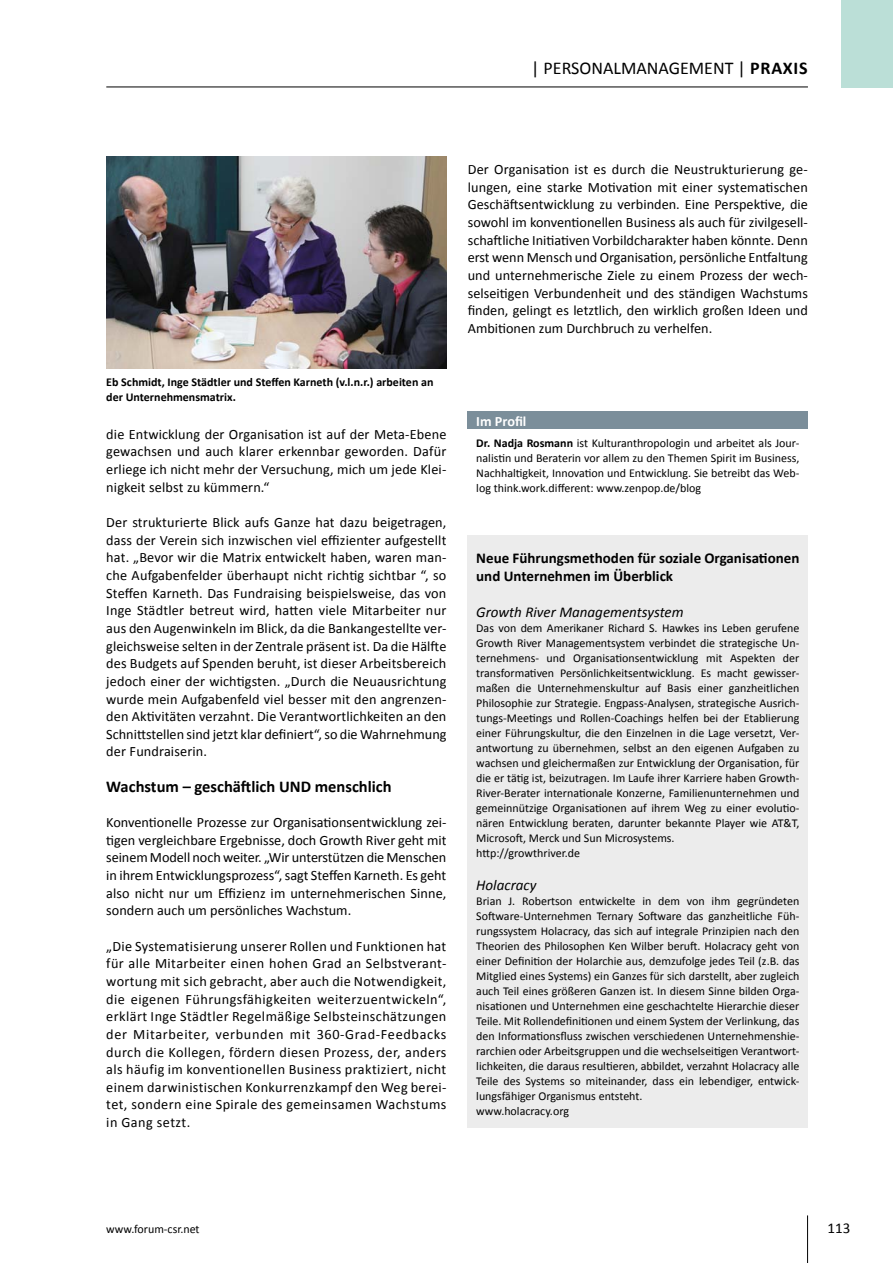
<style>
.page{position:relative;width:893px;height:1263px;background:#fff}
.page>*{position:absolute;margin:0;border:0;box-sizing:border-box;transform-origin:0 0}
.t1{font:18px "Calibri";color:#000}
.t2{font:700 18px "Calibri";color:#000}
.t3{font:700 16.5px "Calibri";color:#000}
.t4{font:700 15px/18px "Calibri";color:#000}
.t5{font:italic 15px "Calibri";color:#000}
.t6{font:15px "Calibri";color:#000}
.t7{font:14.25px/17.7px "Calibri";color:#000;text-align:justify}
.t8{font:700 14.25px "Calibri";color:#fff}
.t9{font:12px/15px "Calibri";color:#000}
.t10{font:700 12px/14.4px "Calibri";color:#000}
.s1{font-weight:400}
.s2{font-weight:700}
</style>
<div class="page">
<hr style="left:106px;top:87px;width:702px;height:1px;background:#000">
<div style="left:842px;top:0;width:51px;height:87px;background:#bbdfd7"></div>
<div style="left:468px;top:535px;width:340px;height:592px;background:#ececec"></div>
<div style="left:468px;top:412px;width:340px;height:17px;background:#7b8e9a"></div>
<img style="left:106px;top:156px;width:340px;height:212px">
<hr style="left:807px;top:1215px;width:1px;height:48px;background:#000">
<p class="t1" style="left:531px;top:56px;width:34px">| Personalmanagement</p>
<p class="t2" style="left:737px;top:56px;width:55px"><span class="s1">|</span> Praxis</p>
<p class="t10" style="left:106px;top:374px;width:329px">Eb Schmidt, Inge Städtler und Steffen Karneth (v.l.n.r.) arbeiten an der Unternehmensmatrix.</p>
<p class="t7" style="left:106px;top:425px;width:342px">die Entwicklung der Organisation ist auf der Meta-Ebene gewachsen und auch klarer erkennbar geworden. Dafür erliege ich nicht mehr der Versuchung, mich um jede Klei&shy;nigkeit selbst zu kümmern.“</p>
<p class="t7" style="left:106px;top:513px;width:342px">Der strukturierte Blick aufs Ganze hat dazu beigetragen, dass der Verein sich inzwischen viel effizienter aufgestellt hat. „Bevor wir die Matrix entwickelt haben, waren man&shy;che Aufgabenfelder überhaupt nicht richtig sichtbar “, so Steffen Karneth. Das Fundraising beispielsweise, das von Inge Städtler betreut wird, hatten viele Mitarbeiter nur aus den Augenwinkeln im Blick, da die Bankangestellte ver&shy;gleichsweise selten in der Zentrale präsent ist. Da die Hälfte des Budgets auf Spenden beruht, ist dieser Arbeitsbereich jedoch einer der wichtigsten. „Durch die Neuausrichtung wurde mein Aufgabenfeld viel besser mit den angrenzen&shy;den Aktivitäten verzahnt. Die Verantwortlichkeiten an den Schnittstellen sind jetzt klar definiert“, so die Wahrnehmung der Fundraiserin.</p>
<p class="t3" style="left:106px;top:776px;width:287px">Wachstum – geschäftlich UND menschlich</p>
<p class="t7" style="left:106px;top:813px;width:342px">Konventionelle Prozesse zur Organisationsentwicklung zei&shy;tigen vergleichbare Ergebnisse, doch Growth River geht mit seinem Modell noch weiter. „Wir unterstützen die Menschen in ihrem Entwicklungsprozess“, sagt Steffen Karneth. Es geht also nicht nur um Effizienz im unternehmerischen Sinne, sondern auch um persönliches Wachstum.</p>
<p class="t7" style="left:106px;top:936px;width:342px">„Die Systematisierung unserer Rollen und Funktionen hat für alle Mitarbeiter einen hohen Grad an Selbstverant&shy;wortung mit sich gebracht, aber auch die Notwendigkeit, die eigenen Führungsfähigkeiten weiterzuentwickeln“, erklärt Inge Städtler Regelmäßige Selbsteinschätzungen der Mitarbeiter, verbunden mit 360-Grad-Feedbacks durch die Kollegen, fördern diesen Prozess, der, anders als häufig im konventionellen Business praktiziert, nicht einem darwinistischen Konkurrenzkampf den Weg berei&shy;tet, sondern eine Spirale des gemeinsamen Wachstums in Gang setzt.</p>
<p class="t7" style="left:468px;top:160px;width:342px">Der Organisation ist es durch die Neustrukturierung ge&shy;lungen, eine starke Motivation mit einer systematischen Geschäftsentwicklung zu verbinden. Eine Perspektive, die sowohl im konventionellen Business als auch für zivilgesell&shy;schaftliche Initiativen Vorbildcharakter haben könnte. Denn erst wenn Mensch und Organisation, persönliche Entfaltung und unternehmerische Ziele zu einem Prozess der wech&shy;selseitigen Verbundenheit und des ständigen Wachstums finden, gelingt es letztlich, den wirklich großen Ideen und Ambitionen zum Durchbruch zu verhelfen.</p>
<p class="t8" style="left:476px;top:412px;width:52px">Im Profil</p>
<p class="t9" style="left:476px;top:435px;width:325px;text-align:justify"><span class="s2">Dr. Nadja Rosmann</span> ist Kulturanthropologin und arbeitet als Jour&shy;nalistin und Beraterin vor allem zu den Themen Spirit im Business, Nachhaltigkeit, Innovation und Entwicklung. Sie betreibt das Web&shy;log think.work.different: www.zenpop.de/blog</p>
<p class="t4" style="left:476px;top:548px;width:325px">Neue Führungsmethoden für soziale Organisationen und Unternehmen im Überblick</p>
<p class="t5" style="left:476px;top:603px;width:209px">Growth River Managementsystem</p>
<p class="t9" style="left:476px;top:620px;width:325px">Das von dem Amerikaner Richard S. Hawkes ins Leben gerufene Growth River Managementsystem verbindet die strategische Un&shy;ternehmens- und Organisationsentwicklung mit Aspekten der transformativen Persönlichkeitsentwicklung. Es macht gewisser&shy;maßen die Unternehmenskultur auf Basis einer ganzheitlichen Philosophie zur Strategie. Engpass-Analysen, strategische Ausrich&shy;tungs-Meetings und Rollen-Coachings helfen bei der Etablierung einer Führungskultur, die den Einzelnen in die Lage versetzt, Ver&shy;antwortung zu übernehmen, selbst an den eigenen Aufgaben zu wachsen und gleichermaßen zur Entwicklung der Organisation, für die er tätig ist, beizutragen. Im Laufe ihrer Karriere haben Growth-River-Berater internationale Konzerne, Familienunternehmen und gemeinnützige Organisationen auf ihrem Weg zu einer evolutio&shy;nären Entwicklung beraten, darunter bekannte Player wie AT&amp;T, Microsoft, Merck und Sun Microsystems.<br>http://growthriver.de</p>
<p class="t5" style="left:476px;top:876px;width:62px">Holacracy</p>
<p class="t9" style="left:476px;top:893px;width:325px">Brian J. Robertson entwickelte in dem von ihm gegründeten Software-Unternehmen Ternary Software das ganzheitliche Füh&shy;rungssystem Holacracy, das sich auf integrale Prinzipien nach den Theorien des Philosophen Ken Wilber beruft. Holacracy geht von einer Definition der Holarchie aus, demzufolge jedes Teil (z.B. das Mitglied eines Systems) ein Ganzes für sich darstellt, aber zugleich auch Teil eines größeren Ganzen ist. In diesem Sinne bilden Orga&shy;nisationen und Unternehmen eine geschachtelte Hierarchie dieser Teile. Mit Rollendefinitionen und einem System der Verlinkung, das den Informationsfluss zwischen verschiedenen Unternehmenshie&shy;rarchien oder Arbeitsgruppen und die wechselseitigen Verantwort&shy;lichkeiten, die daraus resultieren, abbildet, verzahnt Holacracy alle Teile des Systems so miteinander, dass ein lebendiger, entwick&shy;lungsfähiger Organismus entsteht.<br>www.holacracy.org</p>
<p class="t9" style="left:106px;top:1221px;width:95px">www.forum-csr.net</p>
<p class="t6" style="left:828px;top:1219px;width:24px">113</p>
</div>
